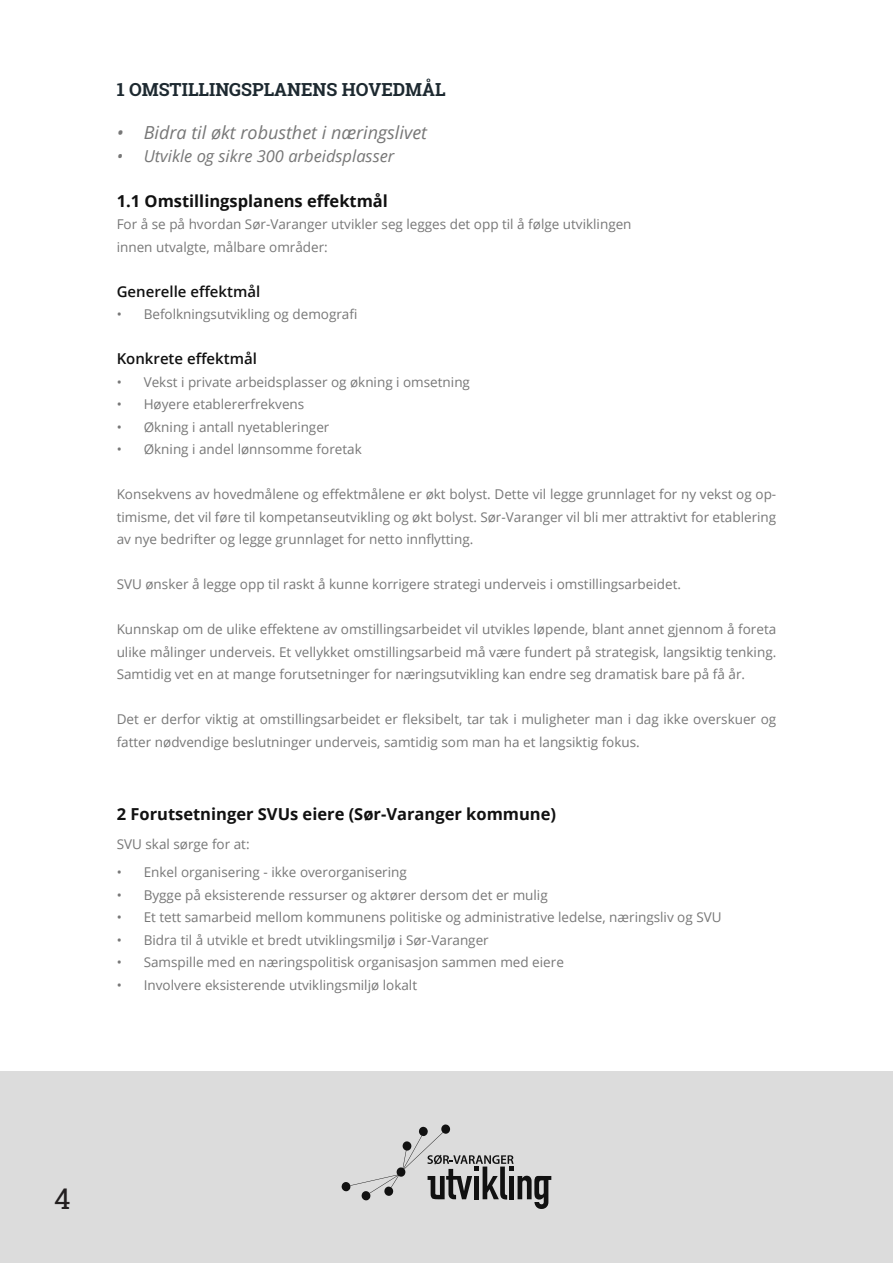
<style>
.page{position:relative;width:893px;height:1263px;background:#fff}
.page>*{position:absolute;margin:0;border:0;box-sizing:border-box;transform-origin:0 0}
.t1{font:28.5px "Roboto Slab";color:#231f20}
.t2{font:italic 18px "Open Sans";color:#777}
.t3{font:700 18px "Roboto Slab";color:#1d2930}
.t4{font:700 16.5px "Open Sans";color:#111}
.t5{font:italic 16.5px "Open Sans";color:#777}
.t6{font:600 15px "Open Sans";color:#111}
.t7{font:13.5px/22.5px "Open Sans";color:#777;text-align:justify}
</style>
<div class="page">
<div style="left:0;top:1071px;width:893px;height:192px;background:#dcdcdc"></div>
<svg style="left:419px;top:1126px;width:9px;height:10px"></svg>
<div style="left:441px;top:1124px;width:9px;height:10px;background:#111;border-radius:4px"></div>
<div style="left:341px;top:1182px;width:10px;height:9px;background:#111;border-radius:4px"></div>
<svg style="left:350px;top:1132px;width:201px;height:77px"></svg>
<p class="t3" style="left:117px;top:78px;width:331px">1 OMSTILLINGSPLANENS HOVEDMÅL</p>
<p class="t2" style="left:117px;top:120px;width:312px">• Bidra til økt robusthet i næringslivet</p>
<p class="t5" style="left:117px;top:144px;width:279px">• Utvikle og sikre 300 arbeidsplasser</p>
<p class="t4" style="left:117px;top:189px;width:273px">1.1 Omstillingsplanens effektmål</p>
<p class="t7" style="left:117px;top:213px;width:516px">For å se på hvordan Sør-Varanger utvikler seg legges det opp til å følge utviklingen</p>
<p class="t7" style="left:117px;top:235px;width:213px">innen utvalgte, målbare områder:</p>
<p class="t6" style="left:117px;top:281px;width:145px">Generelle effektmål</p>
<p class="t7" style="left:117px;top:303px;width:242px">• Befolkningsutvikling og demografi</p>
<p class="t6" style="left:117px;top:348px;width:142px">Konkrete effektmål</p>
<p class="t7" style="left:117px;top:370px;width:355px">• Vekst i private arbeidsplasser og økning i omsetning</p>
<p class="t7" style="left:117px;top:393px;width:189px">• Høyere etablererfrekvens</p>
<p class="t7" style="left:117px;top:415px;width:214px">• Økning i antall nyetableringer</p>
<p class="t7" style="left:117px;top:438px;width:247px">• Økning i andel lønnsomme foretak</p>
<p class="t7" style="left:117px;top:483px;width:661px">Konsekvens av hovedmålene og effektmålene er økt bolyst. Dette vil legge grunnlaget for ny vekst og op&shy;timisme, det vil føre til kompetanseutvikling og økt bolyst. Sør-Varanger vil bli mer attraktivt for etablering av nye bedrifter og legge grunnlaget for netto innflytting.</p>
<p class="t7" style="left:117px;top:573px;width:566px">SVU ønsker å legge opp til raskt å kunne korrigere strategi underveis i omstillingsarbeidet.</p>
<p class="t7" style="left:117px;top:618px;width:661px">Kunnskap om de ulike effektene av omstillingsarbeidet vil utvikles løpende, blant annet gjennom å foreta ulike målinger underveis. Et vellykket omstillingsarbeid må være fundert på strategisk, langsiktig tenking.<br>Samtidig vet en at mange forutsetninger for næringsutvikling kan endre seg dramatisk bare på få år.</p>
<p class="t7" style="left:117px;top:708px;width:661px">Det er derfor viktig at omstillingsarbeidet er fleksibelt, tar tak i muligheter man i dag ikke overskuer og fatter nødvendige beslutninger underveis, samtidig som man ha et langsiktig fokus.</p>
<p class="t4" style="left:117px;top:803px;width:441px">2 Forutsetninger SVUs eiere (Sør-Varanger kommune)</p>
<p class="t7" style="left:117px;top:832px;width:134px">SVU skal sørge for at:</p>
<p class="t7" style="left:117px;top:861px;width:292px">• Enkel organisering - ikke overorganisering</p>
<p class="t7" style="left:117px;top:883px;width:433px">• Bygge på eksisterende ressurser og aktører dersom det er mulig</p>
<p class="t7" style="left:117px;top:906px;width:606px">• Et tett samarbeid mellom kommunens politiske og administrative ledelse, næringsliv og SVU</p>
<p class="t7" style="left:117px;top:928px;width:374px">• Bidra til å utvikle et bredt utviklingsmiljø i Sør-Varanger</p>
<p class="t7" style="left:117px;top:951px;width:449px">• Samspille med en næringspolitisk organisasjon sammen med eiere</p>
<p class="t7" style="left:117px;top:973px;width:302px">• Involvere eksisterende utviklingsmiljø lokalt</p>
<h1 class="t1" style="left:54px;top:1179px;width:18px">4</h1>
</div>
